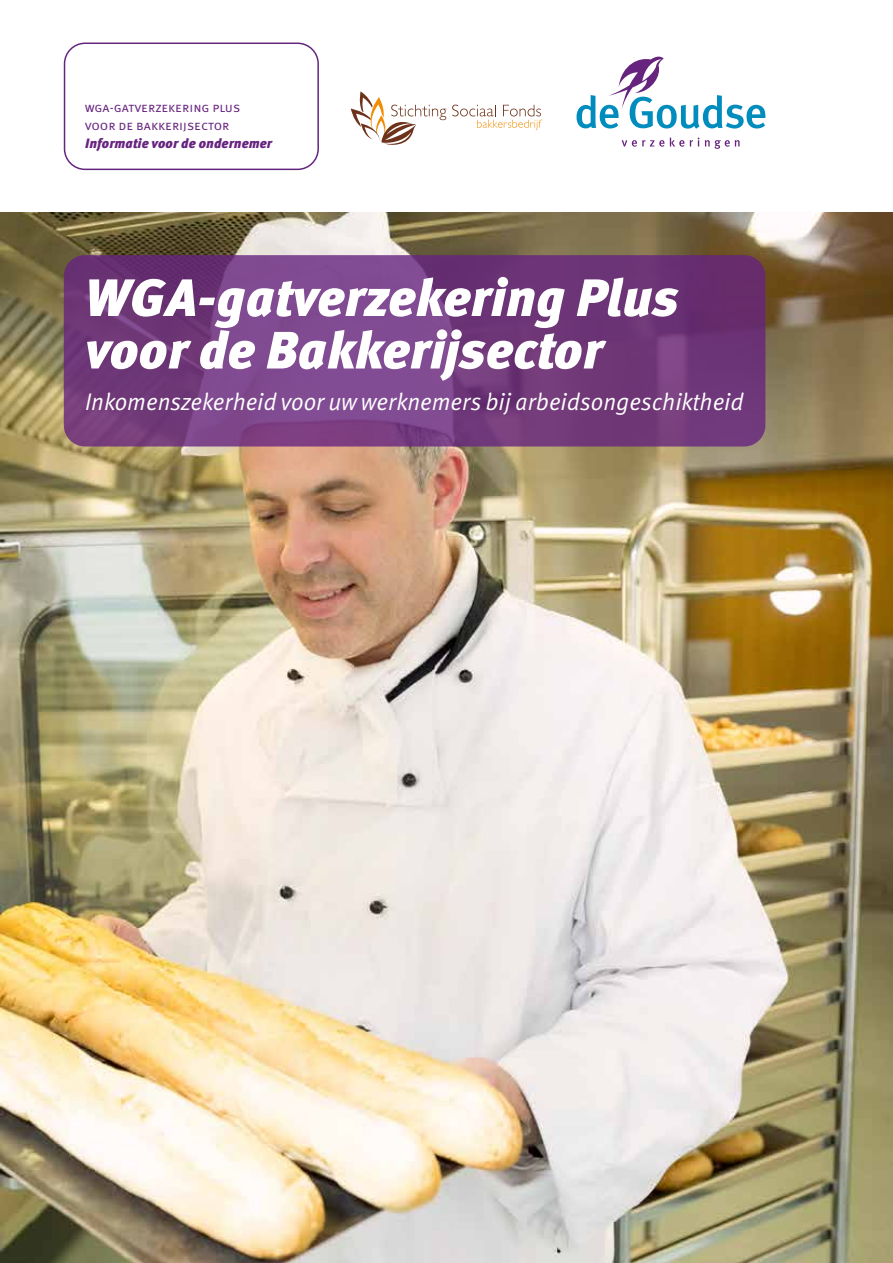
<style>
.page{position:relative;width:893px;height:1263px;background:#fff}
.page>*{position:absolute;margin:0;border:0;box-sizing:border-box;transform-origin:0 0}
.t1{font:italic 900 52.5px/52.5px "Meta OT";color:#fff}
.t2{font:24px "Meta OT Norm Ita";color:#fff;scale:.96 1}
.t3{font:13.5px/18px "Meta OT Norm";color:#66247f}
.t4{font:italic 900 13.5px "Meta OT";letter-spacing:.005em;color:#66247f}
</style>
<div class="page">
<img style="left:0;top:213px;width:893px;height:1050px">
<svg style="left:64px;top:255px;width:701px;height:191px;background:#733c7f"></svg>
<svg style="left:622px;top:140px;width:42px;height:7px"></svg>
<svg style="left:670px;top:137px;width:14px;height:10px"></svg>
<svg style="left:690px;top:138px;width:9px;height:8px"></svg>
<svg style="left:705px;top:140px;width:35px;height:9px"></svg>
<svg style="left:576px;top:56px;width:189px;height:73px"></svg>
<svg style="left:351px;top:91px;width:95px;height:54px"></svg>
<svg style="left:452px;top:105px;width:90px;height:25px"></svg>
<div style="left:64px;top:43px;width:255px;height:127px;border:2px solid #64257e;border-radius:21px"></div>
<p class="t3" style="left:85px;top:98px;width:157px">WGA-gatverzekering Plus voor de Bakkerijsector</p>
<p class="t4" style="left:85px;top:135px;width:189px">Informatie voor de ondernemer</p>
<h1 class="t1" style="left:85px;top:274px;width:595px">WGA-gatverzekering Plus voor de Bakkerijsector</h1>
<p class="t2" style="left:85px;top:387px;width:687px">Inkomenszekerheid voor uw werknemers bij arbeidsongeschiktheid</p>
</div>
